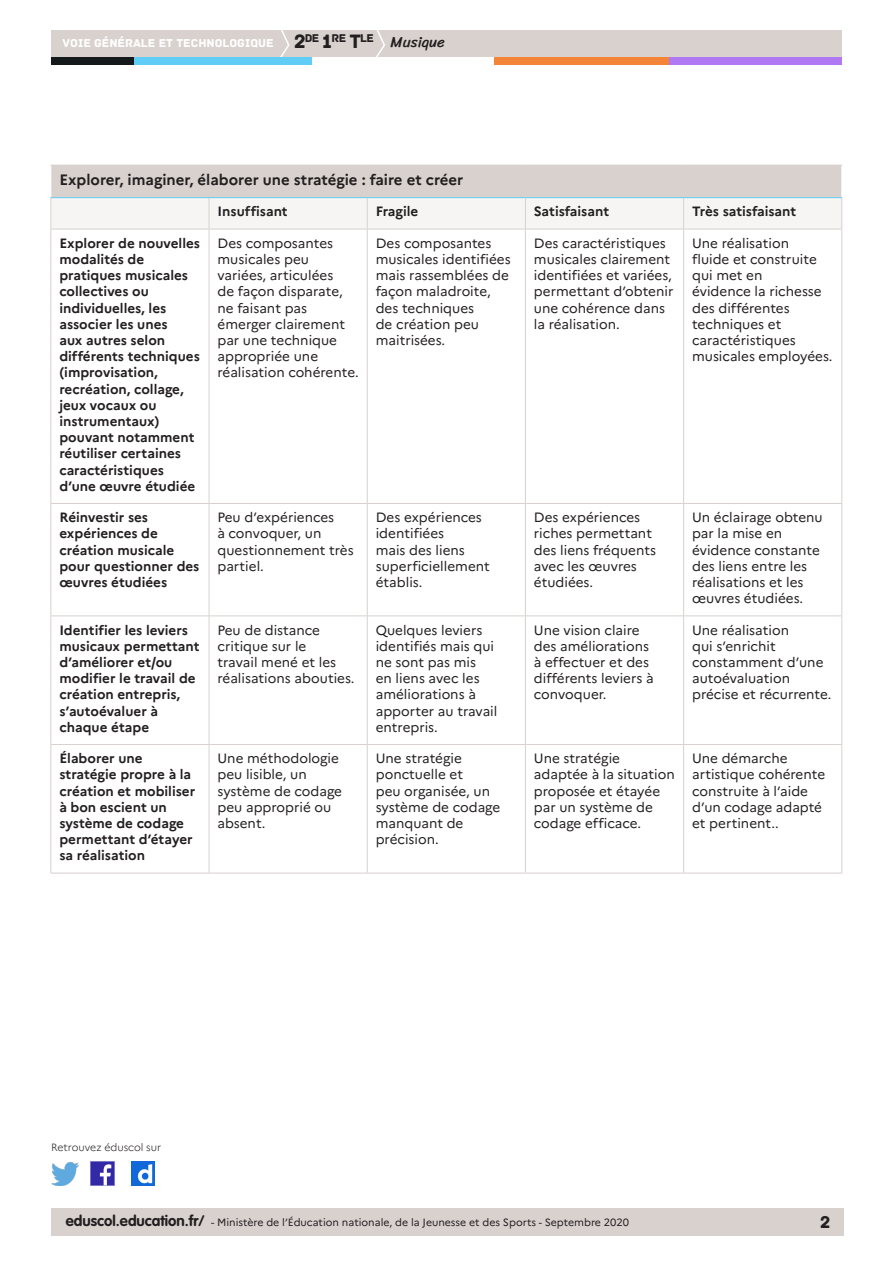
<style>
.page{position:relative;width:893px;height:1263px;background:#fff}
.page>*{position:absolute;margin:0;border:0;box-sizing:border-box;transform-origin:0 0}
.t1{font:18px "Archive";color:#231f20}
.Entête_L1{font:700 15px "Marianne";color:#231f20}
.t2{font:15px "Sriracha";color:#231f20}
.Corps{font:13.5px/16.2px "Marianne";color:#231f20}
.Corps-2{font:700 13.5px/16.2px "Marianne";color:#231f20}
.Entête_C1{font:700 13.5px "Marianne";color:#231f20}
.t3{font:12px "Archive";color:#fff}
.t4{font:11.85px "Archive";color:#231f20}
.t5{font:10.5px "Marianne";color:#231f20}
.t6{font:300 10.5px "Marianne";color:#231f20}
.s1{font-size:20.4px}
.s2{font-family:"VAG Rounded Std";font-weight:700;font-size:15px}
</style>
<div class="page">
<div style="left:51px;top:1209px;width:792px;height:27px;background:#d8d1ce"></div>
<img style="left:91px;top:1162px;width:23px;height:23px">
<img style="left:51px;top:1163px;width:28px;height:22px">
<img style="left:132px;top:1162px;width:22px;height:23px">
<div style="left:51px;top:30px;width:791px;height:27px;background:#d8d1ce"></div>
<svg style="left:280px;top:30px;width:10px;height:27px"></svg>
<svg style="left:376px;top:30px;width:9px;height:27px"></svg>
<div style="left:133px;top:57px;width:179px;height:8px;background:#5fcdf5"></div>
<div style="left:51px;top:57px;width:82px;height:8px;background:#141a1c"></div>
<div style="left:667px;top:57px;width:175px;height:8px;background:#b078f2"></div>
<div style="left:494px;top:57px;width:175px;height:8px;background:#f48437"></div>
<div style="left:51px;top:165px;width:791px;height:33px;background:#d8d1ce"></div>
<svg style="left:51px;top:198px;width:790px;height:31px"></svg>
<svg style="left:51px;top:230px;width:790px;height:643px"></svg>
<hr style="left:209px;top:198px;width:1px;height:31px;background:#d8d1ce">
<hr style="left:367px;top:198px;width:1px;height:31px;background:#d8d1ce">
<hr style="left:525px;top:198px;width:1px;height:31px;background:#d8d1ce">
<hr style="left:683px;top:198px;width:1px;height:31px;background:#d8d1ce">
<hr style="left:209px;top:229px;width:1px;height:274px;background:#d8d1ce">
<hr style="left:367px;top:229px;width:1px;height:274px;background:#d8d1ce">
<hr style="left:525px;top:229px;width:1px;height:274px;background:#d8d1ce">
<hr style="left:683px;top:229px;width:1px;height:274px;background:#d8d1ce">
<hr style="left:50px;top:503px;width:159px;height:1px;background:#d8d1ce">
<hr style="left:209px;top:503px;width:158px;height:1px;background:#d8d1ce">
<hr style="left:209px;top:504px;width:1px;height:111px;background:#d8d1ce">
<hr style="left:367px;top:503px;width:158px;height:1px;background:#d8d1ce">
<hr style="left:367px;top:504px;width:1px;height:111px;background:#d8d1ce">
<hr style="left:525px;top:503px;width:159px;height:1px;background:#d8d1ce">
<hr style="left:525px;top:504px;width:1px;height:111px;background:#d8d1ce">
<hr style="left:684px;top:503px;width:158px;height:1px;background:#d8d1ce">
<hr style="left:683px;top:504px;width:1px;height:111px;background:#d8d1ce">
<hr style="left:50px;top:615px;width:159px;height:1px;background:#d8d1ce">
<hr style="left:209px;top:615px;width:158px;height:1px;background:#d8d1ce">
<hr style="left:209px;top:616px;width:1px;height:128px;background:#d8d1ce">
<hr style="left:367px;top:615px;width:158px;height:1px;background:#d8d1ce">
<hr style="left:367px;top:616px;width:1px;height:128px;background:#d8d1ce">
<hr style="left:525px;top:615px;width:159px;height:1px;background:#d8d1ce">
<hr style="left:525px;top:616px;width:1px;height:128px;background:#d8d1ce">
<hr style="left:684px;top:615px;width:158px;height:1px;background:#d8d1ce">
<hr style="left:683px;top:616px;width:1px;height:128px;background:#d8d1ce">
<hr style="left:209px;top:745px;width:1px;height:128px;background:#d8d1ce">
<hr style="left:367px;top:745px;width:1px;height:128px;background:#d8d1ce">
<hr style="left:525px;top:745px;width:1px;height:128px;background:#d8d1ce">
<hr style="left:683px;top:745px;width:1px;height:128px;background:#d8d1ce">
<hr style="left:50px;top:229px;width:1px;height:274px;background:#d8d1ce">
<hr style="left:841px;top:229px;width:1px;height:274px;background:#d8d1ce">
<hr style="left:50px;top:504px;width:1px;height:111px;background:#d8d1ce">
<hr style="left:841px;top:504px;width:1px;height:111px;background:#d8d1ce">
<hr style="left:50px;top:616px;width:1px;height:128px;background:#d8d1ce">
<hr style="left:841px;top:616px;width:1px;height:128px;background:#d8d1ce">
<hr style="left:50px;top:198px;width:1px;height:31px;background:#d8d1ce">
<hr style="left:841px;top:198px;width:1px;height:31px;background:#d8d1ce">
<hr style="left:50px;top:229px;width:159px;height:1px;background:#d8d1ce">
<hr style="left:209px;top:229px;width:158px;height:1px;background:#d8d1ce">
<hr style="left:367px;top:229px;width:158px;height:1px;background:#d8d1ce">
<hr style="left:525px;top:229px;width:159px;height:1px;background:#d8d1ce">
<hr style="left:684px;top:229px;width:158px;height:1px;background:#d8d1ce">
<hr style="left:841px;top:166px;width:1px;height:31px;background:#fff">
<hr style="left:50px;top:197px;width:159px;height:1px;background:#5fcdf5">
<hr style="left:209px;top:197px;width:158px;height:1px;background:#5fcdf5">
<hr style="left:367px;top:197px;width:158px;height:1px;background:#5fcdf5">
<hr style="left:525px;top:197px;width:159px;height:1px;background:#5fcdf5">
<hr style="left:684px;top:197px;width:158px;height:1px;background:#5fcdf5">
<hr style="left:50px;top:165px;width:159px;height:1px;background:#d8d1ce">
<hr style="left:50px;top:744px;width:159px;height:1px;background:#d8d1ce">
<hr style="left:50px;top:745px;width:1px;height:128px;background:#d8d1ce">
<hr style="left:209px;top:744px;width:158px;height:1px;background:#d8d1ce">
<hr style="left:367px;top:744px;width:158px;height:1px;background:#d8d1ce">
<hr style="left:525px;top:744px;width:159px;height:1px;background:#d8d1ce">
<hr style="left:684px;top:744px;width:158px;height:1px;background:#d8d1ce">
<hr style="left:841px;top:745px;width:1px;height:128px;background:#d8d1ce">
<hr style="left:50px;top:873px;width:159px;height:1px;background:#d8d1ce">
<hr style="left:209px;top:873px;width:158px;height:1px;background:#d8d1ce">
<hr style="left:367px;top:873px;width:158px;height:1px;background:#d8d1ce">
<hr style="left:525px;top:873px;width:159px;height:1px;background:#d8d1ce">
<hr style="left:684px;top:873px;width:158px;height:1px;background:#d8d1ce">
<p class="t4" style="left:294px;top:31px;width:81px"><span class="s1">2</span>DE <span class="s1">1</span>RE <span class="s1">T</span>LE</p>
<p class="t3" style="left:63px;top:36px;width:212px">VOIE GÉNÉRALE ET TECHNOLOGIQUE</p>
<p class="t2" style="left:391px;top:33px;width:56px">Musique</p>
<p class="Entête_L1" style="left:59px;top:170px;width:405px">Explorer, imaginer, élaborer une stratégie : faire et créer</p>
<p class="Entête_C1" style="left:218px;top:203px;width:72px">Insuffisant</p>
<p class="Entête_C1" style="left:376px;top:203px;width:44px">Fragile</p>
<p class="Entête_C1" style="left:534px;top:203px;width:77px">Satisfaisant</p>
<p class="Entête_C1" style="left:692px;top:203px;width:106px">Très satisfaisant</p>
<p class="Corps-2" style="left:59px;top:235px;width:142px">Explorer de nouvelles modalités de pratiques musicales collectives ou individuelles, les associer les unes<br>aux autres selon différents techniques (improvisation, recréation, collage, jeux vocaux ou instrumentaux) pouvant notamment réutiliser certaines caractéristiques d’une œuvre étudiée</p>
<p class="Corps" style="left:218px;top:235px;width:143px">Des composantes musicales peu variées, articulées<br>de façon disparate, ne faisant pas émerger clairement par une technique appropriée une réalisation cohérente.</p>
<p class="Corps" style="left:376px;top:235px;width:136px">Des composantes musicales identifiées mais rassemblées de façon maladroite, des techniques<br>de création peu maitrisées.</p>
<p class="Corps" style="left:534px;top:235px;width:141px">Des caractéristiques musicales clairement identifiées et variées, permettant d’obtenir une cohérence dans la réalisation.</p>
<p class="Corps" style="left:692px;top:235px;width:142px">Une réalisation<br>fluide et construite qui met en<br>évidence la richesse des différentes techniques et caractéristiques musicales employées.</p>
<p class="Corps-2" style="left:59px;top:509px;width:142px">Réinvestir ses expériences de création musicale pour questionner des œuvres étudiées</p>
<p class="Corps" style="left:218px;top:509px;width:138px">Peu d’expériences<br>à convoquer, un questionnement très partiel.</p>
<p class="Corps" style="left:376px;top:509px;width:116px">Des expériences identifiées<br>mais des liens superficiellement établis.</p>
<p class="Corps" style="left:534px;top:509px;width:124px">Des expériences riches permettant des liens fréquents avec les œuvres étudiées.</p>
<p class="Corps" style="left:692px;top:509px;width:132px">Un éclairage obtenu par la mise en évidence constante des liens entre les réalisations et les œuvres étudiées.</p>
<p class="Corps-2" style="left:59px;top:622px;width:142px">Identifier les leviers musicaux permettant d’améliorer et/ou modifier le travail de création entrepris, s’autoévaluer à chaque étape</p>
<p class="Corps" style="left:218px;top:621px;width:138px">Peu de distance critique sur le<br>travail mené et les réalisations abouties.</p>
<p class="Corps" style="left:376px;top:621px;width:123px">Quelques leviers identifiés mais qui ne sont pas mis<br>en liens avec les améliorations à apporter au travail entrepris.</p>
<p class="Corps" style="left:534px;top:621px;width:121px">Une vision claire des améliorations à effectuer et des différents leviers à convoquer.</p>
<p class="Corps" style="left:692px;top:621px;width:141px">Une réalisation<br>qui s’enrichit constamment d’une autoévaluation précise et récurrente.</p>
<p class="Corps-2" style="left:59px;top:750px;width:137px">Élaborer une stratégie propre à la création et mobiliser à bon escient un système de codage permettant d’étayer sa réalisation</p>
<p class="Corps" style="left:218px;top:750px;width:126px">Une méthodologie peu lisible, un système de codage peu approprié ou absent.</p>
<p class="Corps" style="left:376px;top:750px;width:126px">Une stratégie ponctuelle et<br>peu organisée, un système de codage manquant de précision.</p>
<p class="Corps" style="left:534px;top:750px;width:142px">Une stratégie adaptée à la situation proposée et étayée par un système de codage efficace.</p>
<p class="Corps" style="left:692px;top:750px;width:135px">Une démarche artistique cohérente construite à l’aide d’un codage adapté et pertinent..</p>
<p class="t6" style="left:51px;top:1141px;width:112px">Retrouvez éduscol sur</p>
<p class="t5" style="left:66px;top:1216px;width:565px"><span class="s2">eduscol.education.fr/</span> - Ministère de l’Éducation nationale, de la Jeunesse et des Sports - Septembre 2020</p>
<h1 class="t1" style="left:820px;top:1211px;width:12px">2</h1>
</div>
